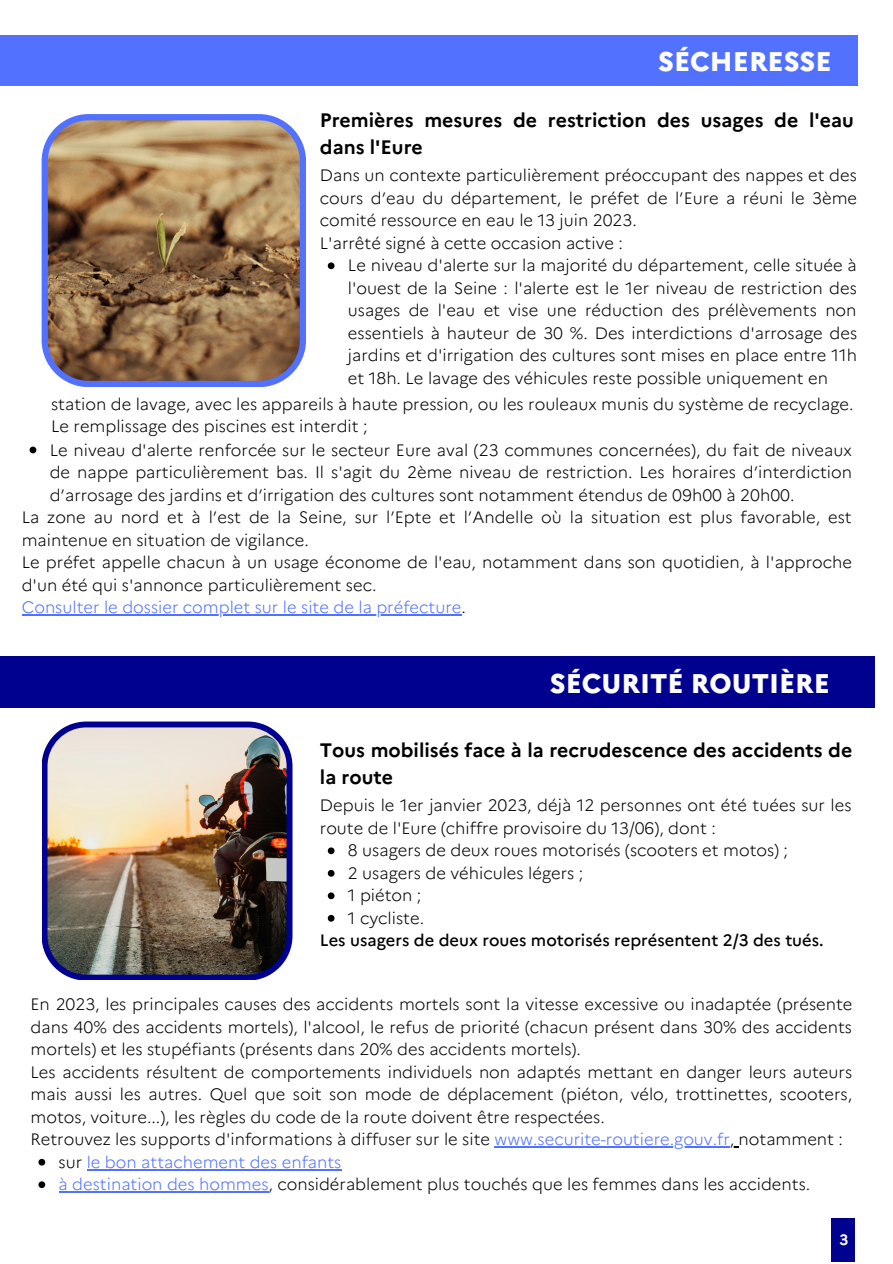
<style>
.page{position:relative;width:893px;height:1264px;background:#fff}
.page>*{position:absolute;margin:0;border:0;box-sizing:border-box;transform-origin:0 0}
.t1{font:800 27px "Marianne";color:#fefefe}
.t2{font:700 19.5px/27px "Marianne";color:#000}
.t3{font:300 16.5px/22.5px "Marianne";color:#000;text-align:justify}
.t4{font:300 16.5px "Marianne";color:#5271ff}
.t5{font:500 16.5px "Marianne";color:#000}
.t6{font:700 15px "Marianne";color:#fff}
.s1{color:#000}
.s2{color:#5271ff}
</style>
<div class="page">
<div style="left:831px;top:1218px;width:23px;height:44px;background:#010190"></div>
<div style="left:0;top:35px;width:857px;height:51px;background:#5271ff"></div>
<svg style="left:42px;top:114px;width:264px;height:273px;background:#957963"></svg>
<svg style="left:328px;top:262px;width:6px;height:7px"></svg>
<svg style="left:30px;top:446px;width:6px;height:7px"></svg>
<hr style="left:22px;top:614px;width:439px;height:1px;background:#5271ff">
<div style="left:0;top:656px;width:874px;height:52px;background:#010190"></div>
<img style="left:42px;top:721px;width:250px;height:259px">
<svg style="left:328px;top:847px;width:6px;height:7px"></svg>
<svg style="left:328px;top:870px;width:6px;height:6px"></svg>
<svg style="left:328px;top:892px;width:6px;height:7px"></svg>
<svg style="left:328px;top:914px;width:6px;height:7px"></svg>
<svg style="left:38px;top:1158px;width:7px;height:7px"></svg>
<hr style="left:87px;top:1168px;width:254px;height:2px;background:#5271ff">
<svg style="left:38px;top:1181px;width:7px;height:7px"></svg>
<hr style="left:59px;top:1191px;width:209px;height:1px;background:#5271ff">
<hr style="left:494px;top:1146px;width:235px;height:1px;background:#5271ff">
<p class="t1" style="left:658px;top:41px;width:175px">SÉCHERESSE</p>
<p class="t2" style="left:320px;top:104px;width:535px">Premières mesures de restriction des usages de l'eau dans l'Eure</p>
<p class="t3" style="left:320px;top:163px;width:538px">Dans un contexte particulièrement préoccupant des nappes et des cours d’eau du département, le préfet de l’Eure a réuni le 3ème comité ressource en eau le 13 juin 2023.</p>
<p class="t3" style="left:320px;top:230px;width:304px">L'arrêté signé à cette occasion active :</p>
<p class="t3" style="left:348px;top:253px;width:511px">Le niveau d'alerte sur la majorité du département, celle située à l'ouest de la Seine : l'alerte est le 1er niveau de restriction des usages de l'eau et vise une réduction des prélèvements non essentiels à hauteur de 30 %. Des interdictions d'arrosage des jardins et d'irrigation des cultures sont mises en place entre 11h et 18h. Le lavage des véhicules reste possible uniquement en</p>
<p class="t3" style="left:51px;top:391px;width:803px">station de lavage, avec les appareils à haute pression, ou les rouleaux munis du système de recyclage.<br>Le remplissage des piscines est interdit ;</p>
<p class="t3" style="left:50px;top:437px;width:803px">Le niveau d'alerte renforcée sur le secteur Eure aval (23 communes concernées), du fait de niveaux de nappe particulièrement bas. Il s'agit du 2ème niveau de restriction. Les horaires d’interdiction d’arrosage des jardins et d’irrigation des cultures sont notamment étendus de 09h00 à 20h00.</p>
<p class="t3" style="left:22px;top:504px;width:831px">La zone au nord et à l’est de la Seine, sur l’Epte et l’Andelle où la situation est plus favorable, est maintenue en situation de vigilance.</p>
<p class="t3" style="left:22px;top:549px;width:831px">Le préfet appelle chacun à un usage économe de l'eau, notamment dans son quotidien, à l'approche d'un été qui s'annonce particulièrement sec.</p>
<p class="t4" style="left:22px;top:594px;width:445px">Consulter le dossier complet sur le site de la préfecture<span class="s1">.</span></p>
<p class="t1" style="left:550px;top:662px;width:281px">SÉCURITÉ ROUTIÈRE</p>
<p class="t2" style="left:320px;top:734px;width:534px">Tous mobilisés face à la recrudescence des accidents de la route</p>
<p class="t3" style="left:320px;top:793px;width:533px">Depuis le 1er janvier 2023, déjà 12 personnes ont été tuées sur les route de l'Eure (chiffre provisoire du 13/06), dont :</p>
<p class="t3" style="left:348px;top:838px;width:441px">8 usagers de deux roues motorisés (scooters et motos) ;</p>
<p class="t3" style="left:348px;top:860px;width:237px">2 usagers de véhicules légers ;</p>
<p class="t3" style="left:348px;top:883px;width:75px">1 piéton ;</p>
<p class="t3" style="left:348px;top:905px;width:78px">1 cycliste.</p>
<p class="t5" style="left:320px;top:927px;width:505px">Les usagers de deux roues motorisés représentent 2/3 des tués.</p>
<p class="t3" style="left:31px;top:991px;width:823px">En 2023, les principales causes des accidents mortels sont la vitesse excessive ou inadaptée (présente dans 40% des accidents mortels), l'alcool, le refus de priorité (chacun présent dans 30% des accidents mortels) et les stupéfiants (présents dans 20% des accidents mortels).</p>
<p class="t3" style="left:31px;top:1059px;width:823px">Les accidents résultent de comportements individuels non adaptés mettant en danger leurs auteurs mais aussi les autres. Quel que soit son mode de déplacement (piéton, vélo, trottinettes, scooters, motos, voiture...), les règles du code de la route doivent être respectées.</p>
<p class="t3" style="left:31px;top:1126px;width:813px">Retrouvez les supports d'informations à diffuser sur le site <span class="s2">www.securite-routiere.gouv.fr</span>, notamment :</p>
<p class="t4" style="left:59px;top:1149px;width:284px"><span class="s1">sur</span> le bon attachement des enfants</p>
<p class="t3" style="left:59px;top:1171px;width:753px"><span class="s2">à destination des hommes</span>, considérablement plus touchés que les femmes dans les accidents.</p>
<p class="t6" style="left:839px;top:1228px;width:10px">3</p>
</div>
